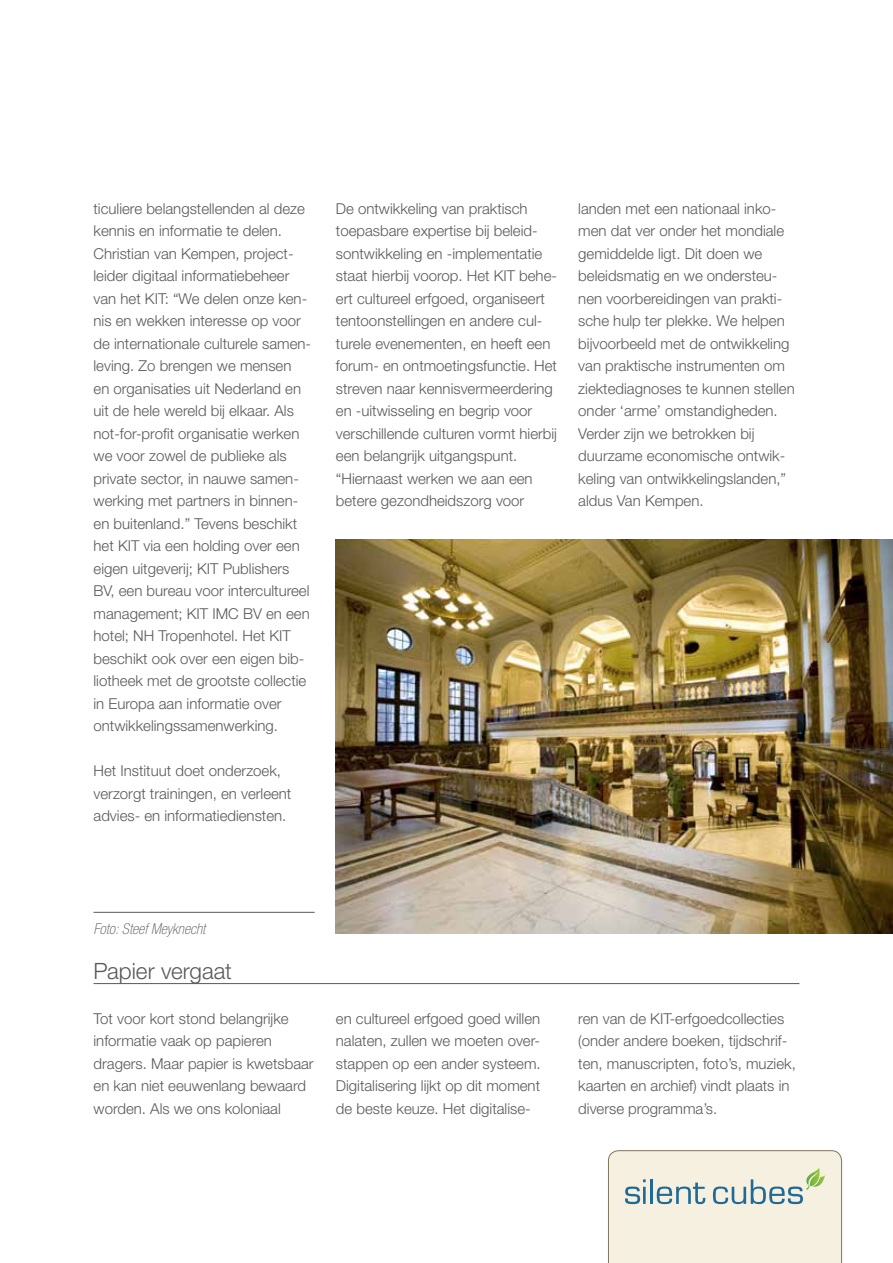
<style>
.page{position:relative;width:893px;height:1263px;background:#fff}
.page>*{position:absolute;margin:0;border:0;box-sizing:border-box;transform-origin:0 0}
.t1{font:300 22.5px "Helvetica Neue";color:#58595b}
.t2{font:300 15px/22.5px "Helvetica Neue";color:#58595b}
.t3{font:italic 100 condensed 15px "Helvetica Neue";color:#58595b}
</style>
<div class="page">
<hr style="left:94px;top:983px;width:705px;height:1px;background:#58595b">
<img style="left:336px;top:540px;width:557px;height:393px">
<hr style="left:94px;top:912px;width:221px;height:1px;background:#58595b">
<svg style="left:608px;top:1150px;width:234px;height:113px;background:#e5e4d6"></svg>
<p class="t2" style="left:94px;top:197px;width:219px">ticuliere belangstellenden al deze kennis en informatie te delen.<br>Christian van Kempen, project&shy;leider digitaal informatiebeheer van het KIT: “We delen onze ken&shy;nis en wekken interesse op voor de internationale culturele samen&shy;leving. Zo brengen we mensen<br>en organisaties uit Nederland en uit de hele wereld bij elkaar. Als not-for-profit organisatie werken we voor zowel de publieke als private sector, in nauwe samen&shy;werking met partners in binnen&shy;en buitenland.” Tevens beschikt het KIT via een holding over een eigen uitgeverij; KIT Publishers<br>BV, een bureau voor intercultureel management; KIT IMC BV en een hotel; NH Tropenhotel. Het KIT beschikt ook over een eigen bib&shy;liotheek met de grootste collectie in Europa aan informatie over ontwikkelingssamenwerking.</p>
<p class="t2" style="left:94px;top:759px;width:199px">Het Instituut doet onderzoek, verzorgt trainingen, en verleent advies- en informatiediensten.</p>
<p class="t2" style="left:336px;top:197px;width:223px">De ontwikkeling van praktisch toepasbare expertise bij beleid&shy;sontwikkeling en -implementatie staat hierbij voorop. Het KIT behe&shy;ert cultureel erfgoed, organiseert tentoonstellingen en andere cul&shy;turele evenementen, en heeft een forum- en ontmoetingsfunctie. Het streven naar kennisvermeerdering en -uitwisseling en begrip voor verschillende culturen vormt hierbij een belangrijk uitgangspunt. “Hiernaast werken we aan een betere gezondheidszorg voor</p>
<p class="t2" style="left:578px;top:197px;width:218px">landen met een nationaal inko&shy;men dat ver onder het mondiale gemiddelde ligt. Dit doen we beleidsmatig en we ondersteu&shy;nen voorbereidingen van prakti&shy;sche hulp ter plekke. We helpen bijvoorbeeld met de ontwikkeling van praktische instrumenten om ziektediagnoses te kunnen stellen onder ‘arme’ omstandigheden.<br>Verder zijn we betrokken bij duurzame economische ontwik&shy;keling van ontwikkelingslanden,” aldus Van Kempen.</p>
<p class="t3" style="left:94px;top:920px;width:113px">Foto: Steef Meyknecht</p>
<h1 class="t1" style="left:94px;top:957px;width:140px">Papier vergaat</h1>
<p class="t2" style="left:94px;top:1007px;width:222px">Tot voor kort stond belangrijke informatie vaak op papieren dragers. Maar papier is kwetsbaar en kan niet eeuwenlang bewaard worden. Als we ons koloniaal</p>
<p class="t2" style="left:336px;top:1007px;width:206px;text-align:justify">en cultureel erfgoed goed willen nalaten, zullen we moeten over&shy;stappen op een ander systeem.<br>Digitalisering lijkt op dit moment de beste keuze. Het digitalise-</p>
<p class="t2" style="left:578px;top:1007px;width:219px">ren van de KIT-erfgoedcollecties (onder andere boeken, tijdschrif&shy;ten, manuscripten, foto’s, muziek, kaarten en archief) vindt plaats in diverse programma’s.</p>
</div>
